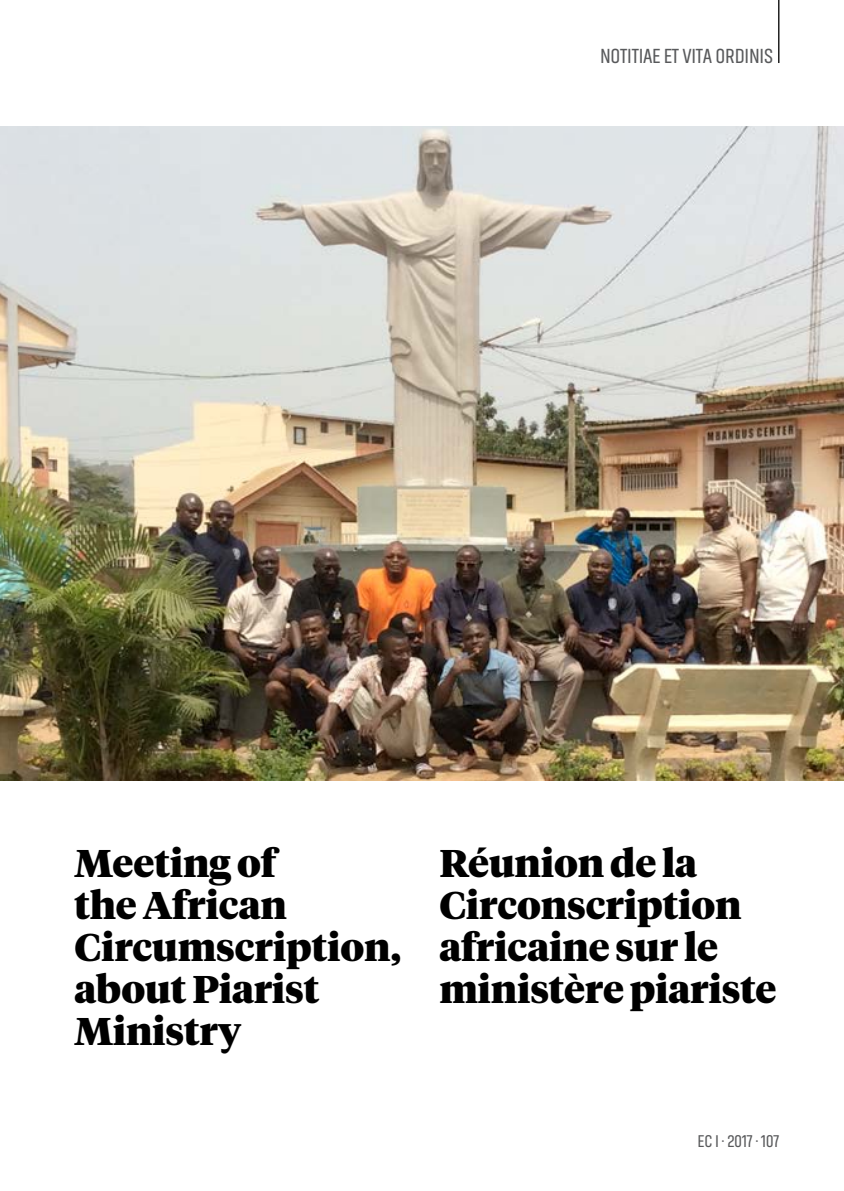
<style>
.page{position:relative;width:844px;height:1191px;background:#fff}
.page>*{position:absolute;margin:0;border:0;box-sizing:border-box;transform-origin:0 0}
.t1{font:900 38.5px/42px "Tiempos Headline";letter-spacing:-.005em;color:#000}
.t2{font:21px "Akhand";letter-spacing:-.01em;color:#58595b}
.t3{font:17.5px "Akhand";letter-spacing:-.01em;color:#58595b}
</style>
<div class="page">
<hr style="left:778px;top:0;width:1px;height:63px;background:#000">
<img style="left:0;top:126px;width:843px;height:654px">
<p class="t2" style="left:600px;top:45px;width:173px">NOTITIAE ET VITA ORD INIS</p>
<p class="t1" style="left:74px;top:840px;width:328px">Meeting of<br>the African<br>Circumscription, about Piarist<br>Ministry</p>
<p class="t1" style="left:439px;top:840px;width:338px">Réunion de la<br>Circonscription africaine sur le ministère piariste</p>
<p class="t3" style="left:697px;top:1132px;width:83px">EC I · 2017 · 107</p>
</div>
